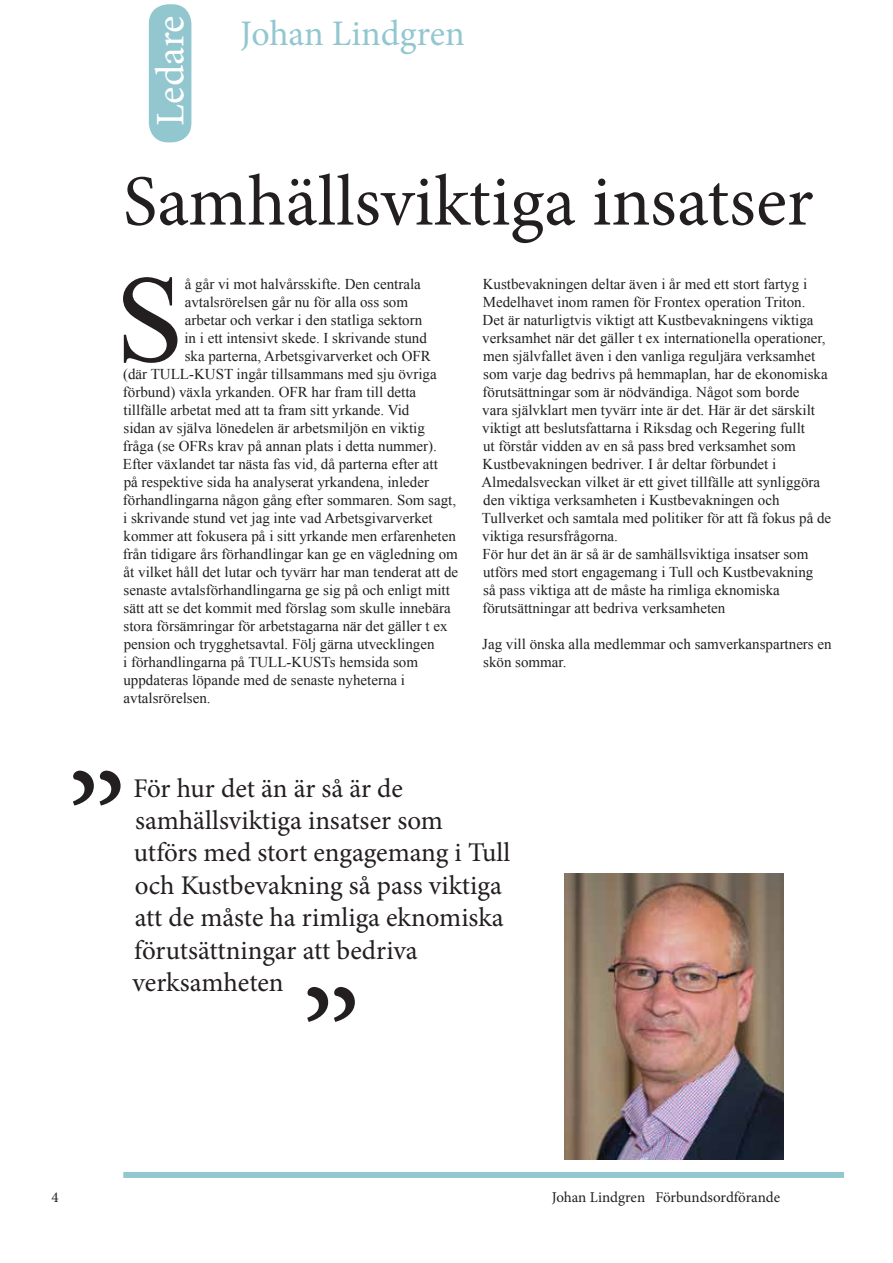
<style>
.page{position:relative;width:893px;height:1263px;background:#fff}
.page>*{position:absolute;margin:0;border:0;box-sizing:border-box;transform-origin:0 0}
.t1{font:150px "Minion Pro";color:#231f20}
.t2{font:123.75px "Times New Roman";color:#231f20}
.t3{font:72px "Minion Pro";color:#231f20}
.t4{font:40.5px "Minion Pro";letter-spacing:.005em;color:#fff}
.t5{font:36px "Minion Pro";letter-spacing:-.005em;color:#93c7d0}
.t6{font:27px/32.4px "Minion Pro";color:#231f20}
.t7{font:15px/18px "Times New Roman";color:#231f20}
.t8{font:15px "Minion Pro";letter-spacing:-.005em;color:#231f20}
</style>
<div class="page">
<div style="left:123px;top:1172px;width:721px;height:6px;background:#93c7d0"></div>
<div style="left:149px;top:4px;width:42px;height:138px;background:#93c7d0;border-radius:19px"></div>
<img style="left:565px;top:874px;width:219px;height:285px">
<h3 class="t4" style="left:144px;top:126px;width:112px;rotate:-90deg">Ledare</h3>
<h3 class="t5" style="left:240px;top:9px;width:226px">Johan Lindgren</h3>
<h3 class="t3" style="left:123px;top:153px;width:692px">Samhällsviktiga insatser</h3>
<h2 class="t2" style="left:115px;top:236px;width:70px">S</h2>
<p class="t7" style="left:185px;top:275px;width:238px">å går vi mot halvårsskifte. Den centrala</p>
<p class="t7" style="left:185px;top:293px;width:225px">avtalsrörelsen går nu för alla oss som</p>
<p class="t7" style="left:185px;top:311px;width:239px">arbetar och verkar i den statliga sektorn</p>
<p class="t7" style="left:184px;top:329px;width:244px">in i ett intensivt skede. I skrivande stund</p>
<p class="t7" style="left:185px;top:347px;width:248px">ska parterna, Arbetsgivarverket och OFR</p>
<p class="t7" style="left:123px;top:365px;width:315px">(där TULL-KUST ingår tillsammans med sju övriga</p>
<p class="t7" style="left:123px;top:383px;width:295px">förbund) växla yrkanden. OFR har fram till detta</p>
<p class="t7" style="left:124px;top:401px;width:287px">tillfälle arbetat med att ta fram sitt yrkande. Vid</p>
<p class="t7" style="left:124px;top:419px;width:303px">sidan av själva lönedelen är arbetsmiljön en viktig</p>
<p class="t7" style="left:123px;top:437px;width:316px">fråga (se OFRs krav på annan plats i detta nummer).</p>
<p class="t7" style="left:123px;top:455px;width:316px">Efter växlandet tar nästa fas vid, då parterna efter att</p>
<p class="t7" style="left:124px;top:473px;width:307px">på respektive sida ha analyserat yrkandena, inleder</p>
<p class="t7" style="left:123px;top:491px;width:335px">förhandlingarna någon gång efter sommaren. Som sagt,</p>
<p class="t7" style="left:123px;top:509px;width:311px">i skrivande stund vet jag inte vad Arbetsgivarverket</p>
<p class="t7" style="left:124px;top:527px;width:334px">kommer att fokusera på i sitt yrkande men erfarenheten</p>
<p class="t7" style="left:123px;top:545px;width:336px">från tidigare års förhandlingar kan ge en vägledning om</p>
<p class="t7" style="left:124px;top:563px;width:336px">åt vilket håll det lutar och tyvärr har man tenderat att de</p>
<p class="t7" style="left:124px;top:581px;width:328px">senaste avtalsförhandlingarna ge sig på och enligt mitt</p>
<p class="t7" style="left:124px;top:599px;width:329px">sätt att se det kommit med förslag som skulle innebära</p>
<p class="t7" style="left:124px;top:617px;width:326px">stora försämringar för arbetstagarna när det gäller t ex</p>
<p class="t7" style="left:124px;top:635px;width:312px">pension och trygghetsavtal. Följ gärna utvecklingen</p>
<p class="t7" style="left:123px;top:653px;width:296px">i förhandlingarna på TULL-KUSTs hemsida som</p>
<p class="t7" style="left:123px;top:671px;width:283px">uppdateras löpande med de senaste nyheterna i</p>
<p class="t7" style="left:124px;top:689px;width:89px">avtalsrörelsen.</p>
<p class="t7" style="left:481px;top:275px;width:351px">Kustbevakningen deltar även i år med ett stort fartyg i Medelhavet inom ramen för Frontex operation Triton.<br>Det är naturligtvis viktigt att Kustbevakningens viktiga verksamhet när det gäller t ex internationella operationer, men självfallet även i den vanliga reguljära verksamhet som varje dag bedrivs på hemmaplan, har de ekonomiska förutsättningar som är nödvändiga. Något som borde<br>vara självklart men tyvärr inte är det. Här är det särskilt viktigt att beslutsfattarna i Riksdag och Regering fullt<br>ut förstår vidden av en så pass bred verksamhet som Kustbevakningen bedriver. I år deltar förbundet i Almedalsveckan vilket är ett givet tillfälle att synliggöra den viktiga verksamheten i Kustbevakningen och Tullverket och samtala med politiker för att få fokus på de viktiga resursfrågorna.<br>För hur det än är så är de samhällsviktiga insatser som utförs med stort engagemang i Tull och Kustbevakning<br>så pass viktiga att de måste ha rimliga eknomiska förutsättningar att bedriva verksamheten</p>
<p class="t7" style="left:482px;top:635px;width:351px">Jag vill önska alla medlemmar och samverkanspartners en skön sommar.</p>
<h1 class="t1" style="left:67px;top:729px;width:62px">”</h1>
<h3 class="t6" style="left:133px;top:772px;width:379px">För hur det än är så är de samhällsviktiga insatser som utförs med stort engagemang i Tull och Kustbevakning så pass viktiga att de måste ha rimliga eknomiska förutsättningar att bedriva verksamheten</h3>
<h1 class="t1" style="left:301px;top:945px;width:62px">”</h1>
<p class="t8" style="left:52px;top:1187px;width:9px">4</p>
<p class="t8" style="left:552px;top:1187px;width:230px">Johan Lindgren Förbundsordförande</p>
</div>
